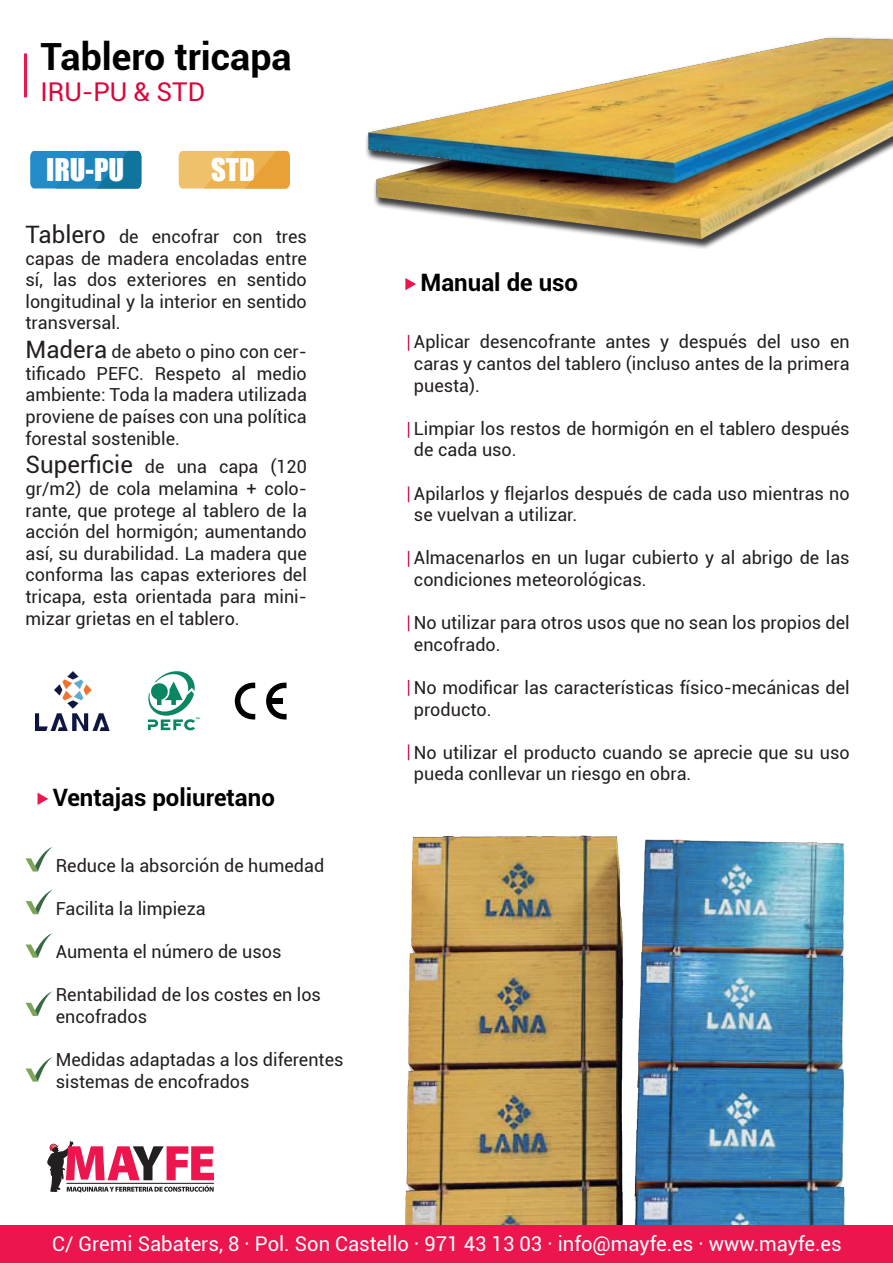
<style>
.page{position:relative;width:893px;height:1263px;background:#fff}
.page>*{position:absolute;margin:0;border:0;box-sizing:border-box;transform-origin:0 0}
.t1{font:700 37.5px "Roboto";color:#000001}
.t2{font:28.8px "Impact";color:#fff}
.t3{font:25.8px "Roboto";color:#db0639}
.t4{font:700 24px "Roboto";color:#000001}
.t5{font:20.25px "Roboto";color:#fff}
.t6{font:18px/21.6px "Roboto";color:#231f20}
.s1{font-size:24px}
</style>
<div class="page">
<img style="left:405px;top:835px;width:440px;height:390px">
<img style="left:366px;top:36px;width:527px;height:213px">
<svg style="left:26px;top:847px;width:27px;height:24px"></svg>
<svg style="left:26px;top:889px;width:27px;height:25px"></svg>
<svg style="left:26px;top:933px;width:27px;height:25px"></svg>
<svg style="left:26px;top:991px;width:27px;height:25px"></svg>
<svg style="left:26px;top:1057px;width:27px;height:25px"></svg>
<svg style="left:47px;top:1141px;width:167px;height:51px"></svg>
<img style="left:147px;top:672px;width:53px;height:58px">
<svg style="left:235px;top:682px;width:20px;height:38px"></svg>
<svg style="left:266px;top:682px;width:21px;height:38px"></svg>
<div style="left:271px;top:698px;width:12px;height:6px;background:#000001"></div>
<img style="left:36px;top:671px;width:74px;height:60px">
<svg style="left:30px;top:151px;width:111px;height:37px;background:#1d83b9"></svg>
<svg style="left:179px;top:151px;width:111px;height:37px;background:#ebb352"></svg>
<svg style="left:408px;top:335px;width:1px;height:16px"></svg>
<svg style="left:408px;top:422px;width:1px;height:16px"></svg>
<svg style="left:408px;top:486px;width:1px;height:16px"></svg>
<svg style="left:408px;top:551px;width:1px;height:16px"></svg>
<svg style="left:408px;top:615px;width:1px;height:16px"></svg>
<svg style="left:408px;top:680px;width:1px;height:16px"></svg>
<svg style="left:408px;top:744px;width:1px;height:16px"></svg>
<div style="left:0;top:1225px;width:893px;height:38px;background:#ed154e"></div>
<hr style="left:24px;top:53px;width:3px;height:44px;background:#ed154e">
<svg style="left:38px;top:793px;width:10px;height:12px"></svg>
<svg style="left:405px;top:278px;width:11px;height:12px"></svg>
<h1 class="t1" style="left:41px;top:30px;width:253px">Tablero tricapa</h1>
<h3 class="t3" style="left:41px;top:74px;width:166px">IRU-PU &amp; STD</h3>
<h2 class="t2" style="left:46px;top:148px;width:80px">IRU-PU</h2>
<h2 class="t2" style="left:211px;top:147px;width:46px">STD</h2>
<p class="t6" style="left:26px;top:225px;width:283px;text-align:justify"><span class="s1">Tablero</span> de encofrar con tres capas de madera encoladas entre sí, las dos exteriores en sentido longitudinal y la interior en sentido transversal.</p>
<p class="t6" style="left:26px;top:340px;width:283px;text-align:justify"><span class="s1">Madera</span> de abeto o pino con cer&shy;tificado PEFC. Respeto al medio ambiente: Toda la madera utilizada proviene de países con una política forestal sostenible.</p>
<p class="t6" style="left:26px;top:456px;width:283px;text-align:justify"><span class="s1">Superficie</span> de una capa (120 gr/m2) de cola melamina + colo&shy;rante, que protege al tablero de la acción del hormigón; aumentando así, su durabilidad. La madera que conforma las capas exteriores del tricapa, esta orientada para mini&shy;mizar grietas en el tablero.</p>
<h3 class="t4" style="left:53px;top:780px;width:224px">Ventajas poliuretano</h3>
<p class="t6" style="left:56px;top:854px;width:270px">Reduce la absorción de humedad</p>
<p class="t6" style="left:56px;top:897px;width:151px">Facilita la limpieza</p>
<p class="t6" style="left:56px;top:940px;width:227px">Aumenta el número de usos</p>
<p class="t6" style="left:56px;top:983px;width:267px">Rentabilidad de los costes en los encofrados</p>
<p class="t6" style="left:56px;top:1048px;width:289px">Medidas adaptadas a los diferentes sistemas de encofrados</p>
<h3 class="t4" style="left:421px;top:266px;width:159px">Manual de uso</h3>
<p class="t6" style="left:414px;top:330px;width:437px;text-align:justify">Aplicar desencofrante antes y después del uso en caras y cantos del tablero (incluso antes de la primera puesta).</p>
<p class="t6" style="left:414px;top:417px;width:437px">Limpiar los restos de hormigón en el tablero después de cada uso.</p>
<p class="t6" style="left:414px;top:482px;width:437px">Apilarlos y flejarlos después de cada uso mientras no se vuelvan a utilizar.</p>
<p class="t6" style="left:414px;top:546px;width:437px">Almacenarlos en un lugar cubierto y al abrigo de las condiciones meteorológicas.</p>
<p class="t6" style="left:414px;top:611px;width:437px">No utilizar para otros usos que no sean los propios del encofrado.</p>
<p class="t6" style="left:414px;top:676px;width:437px">No modificar las características físico-mecánicas del producto.</p>
<p class="t6" style="left:414px;top:741px;width:437px">No utilizar el producto cuando se aprecie que su uso pueda conllevar un riesgo en obra.</p>
<p class="t5" style="left:52px;top:1229px;width:791px">C/ Gremi Sabaters, 8 · Pol. Son Castello · 971 43 13 03 · info@mayfe.es · www.mayfe.es</p>
</div>
